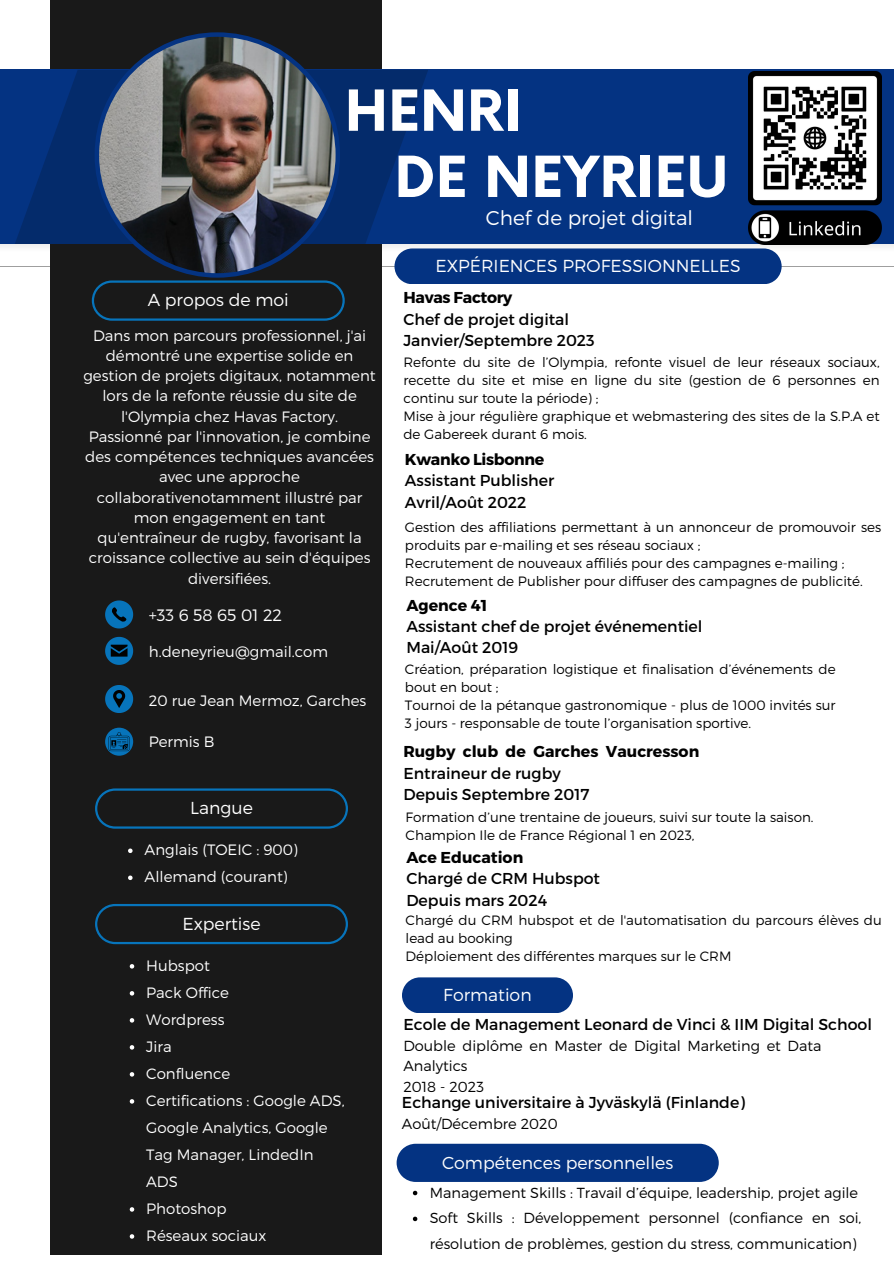
<style>
.page{position:relative;width:894px;height:1264px;background:#fff}
.page>*{position:absolute;margin:0;border:0;box-sizing:border-box;transform-origin:0 0}
.t1{font:700 55.05px "Now";color:#fff}
.t2{font:300 19.95px "Montserrat";color:#fff}
.t3{font:300 17.4px "Montserrat";color:#fff}
.t4{font:300 16.5px "Montserrat";color:#fff}
.t5{font:15.75px/21.3px "Montserrat";color:#010101}
.t6{font:300 15px/20.2px "Montserrat";color:#fff}
.t7{font:300 14.55px/20.2px "Montserrat";color:#010101}
.t8{font:300 13.5px/18px "Montserrat";color:#010101}
.s1{font-weight:700}
</style>
<div class="page">
<div style="left:0;top:206px;width:893px;height:60px;background:#fafafa"></div>
<div style="left:50px;top:0;width:331px;height:1254px;background:#191919"></div>
<div style="left:394px;top:248px;width:387px;height:36px;background:#043382"></div>
<svg style="left:402px;top:977px;width:171px;height:36px;background:#113e88"></svg>
<div style="left:396px;top:1143px;width:322px;height:38px;background:#043382"></div>
<div style="left:0;top:70px;width:893px;height:174px;background:#043382"></div>
<svg style="left:95px;top:788px;width:253px;height:40px"></svg>
<svg style="left:95px;top:904px;width:253px;height:40px"></svg>
<svg style="left:15px;top:70px;width:413px;height:174px;fill:#042b6b"></svg>
<img style="left:95px;top:32px;width:245px;height:246px">
<svg style="left:105px;top:637px;width:28px;height:28px"></svg>
<svg style="left:105px;top:600px;width:28px;height:28px"></svg>
<svg style="left:105px;top:685px;width:28px;height:28px"></svg>
<img style="left:748px;top:72px;width:133px;height:172px">
<svg style="left:92px;top:280px;width:252px;height:41px"></svg>
<svg style="left:105px;top:727px;width:28px;height:28px"></svg>
<svg style="left:108px;top:732px;width:22px;height:19px"></svg>
<svg style="left:128px;top:848px;width:4px;height:5px"></svg>
<svg style="left:128px;top:875px;width:4px;height:5px"></svg>
<svg style="left:130px;top:964px;width:4px;height:4px"></svg>
<svg style="left:130px;top:991px;width:4px;height:4px"></svg>
<svg style="left:130px;top:1018px;width:4px;height:4px"></svg>
<svg style="left:130px;top:1045px;width:4px;height:4px"></svg>
<svg style="left:130px;top:1072px;width:4px;height:4px"></svg>
<svg style="left:130px;top:1099px;width:4px;height:4px"></svg>
<svg style="left:130px;top:1207px;width:4px;height:4px"></svg>
<svg style="left:130px;top:1234px;width:4px;height:4px"></svg>
<svg style="left:413px;top:1190px;width:4px;height:5px"></svg>
<svg style="left:413px;top:1216px;width:4px;height:5px"></svg>
<p class="t1" style="left:345px;top:81px;width:178px">HENRI</p>
<p class="t1" style="left:394px;top:147px;width:335px">DE NEYRIEU</p>
<h4 class="t2" style="left:486px;top:204px;width:209px">Chef de projet digital</h4>
<h5 class="t3" style="left:148px;top:289px;width:143px">A propos de moi</h5>
<p class="t6" style="left:83px;top:324px;width:294px;text-align:center">Dans mon parcours professionnel, j'ai démontré une expertise solide en gestion de projets digitaux, notamment lors de la refonte réussie du site de l'Olympia chez Havas Factory.<br>Passionné par l'innovation, je combine des compétences techniques avancées avec une approche collaborativenotamment illustré par mon engagement en tant qu'entraîneur de rugby, favorisant la croissance collective au sein d'équipes diversifiées.</p>
<h5 class="t4" style="left:149px;top:604px;width:135px">+33 6 58 65 01 22</h5>
<p class="t6" style="left:149px;top:641px;width:181px">h.deneyrieu@gmail.com</p>
<p class="t6" style="left:149px;top:689px;width:219px">20 rue Jean Mermoz, Garches</p>
<h4 class="t6" style="left:149px;top:731px;width:67px">Permis B</h4>
<p class="t3" style="left:190px;top:796px;width:64px">Langue</p>
<h1 class="t6" style="left:144px;top:839px;width:155px">Anglais (TOEIC : 900)</h1>
<h1 class="t6" style="left:144px;top:866px;width:144px">Allemand (courant)</h1>
<p class="t3" style="left:182px;top:912px;width:80px">Expertise</p>
<h2 class="t6" style="left:146px;top:954px;width:65px">Hubspot</h2>
<h3 class="t6" style="left:146px;top:981px;width:84px">Pack Office</h3>
<h4 class="t6" style="left:146px;top:1008px;width:80px">Wordpress</h4>
<p class="t6" style="left:146px;top:1035px;width:27px">Jira</p>
<p class="t6" style="left:146px;top:1062px;width:86px">Confluence</p>
<h4 class="t6" style="left:146px;top:1086px;width:200px;line-height:27px">Certifications : Google ADS,<br>Google Analytics, Google<br>Tag Manager, LindedIn<br>ADS</h4>
<p class="t6" style="left:146px;top:1197px;width:82px">Photoshop</p>
<p class="t6" style="left:146px;top:1224px;width:122px">Réseaux sociaux</p>
<p class="t3" style="left:435px;top:254px;width:307px">EXPÉRIENCES PROFESSIONNELLES</p>
<h4 class="t5" style="left:403px;top:286px;width:193px"><span class="s1">Havas Factory<br></span>Chef de projet digital<br>Janvier/Septembre 2023</h4>
<h4 class="t8" style="left:403px;top:352px;width:477px;text-align:justify">Refonte du site de l’Olympia, refonte visuel de leur réseaux sociaux, recette du site et mise en ligne du site (gestion de 6 personnes en continu sur toute la période) ;</h4>
<p class="t8" style="left:403px;top:406px;width:477px">Mise à jour régulière graphique et webmastering des sites de la S.P.A et de Gabereek durant 6 mois.</p>
<p class="t5" style="left:405px;top:448px;width:151px"><span class="s1">Kwanko Lisbonne<br></span>Assistant Publisher<br>Avril/Août 2022</p>
<h4 class="t8" style="left:405px;top:518px;width:477px">Gestion des affiliations permettant à un annonceur de promouvoir ses produits par e-mailing et ses réseau sociaux ;</h4>
<p class="t8" style="left:405px;top:554px;width:441px">Recrutement de nouveaux affiliés pour des campagnes e-mailing ;</p>
<p class="t8" style="left:405px;top:572px;width:459px">Recrutement de Publisher pour diffuser des campagnes de publicité.</p>
<h4 class="t5" style="left:406px;top:593px;width:297px"><span class="s1">Agence 41<br></span>Assistant chef de projet événementiel<br>Mai/Août 2019</h4>
<p class="t8" style="left:405px;top:659px;width:432px">Création, préparation logistique et finalisation d’événements de bout en bout ;</p>
<p class="t8" style="left:405px;top:695px;width:432px">Tournoi de la pétanque gastronomique - plus de 1000 invités sur<br>3 jours - responsable de toute l’organisation sportive.</p>
<p class="t5" style="left:403px;top:740px;width:297px"><span class="s1">Rugby club de Garches Vaucresson<br></span>Entraineur de rugby<br>Depuis Septembre 2017</p>
<p class="t8" style="left:405px;top:807px;width:409px">Formation d’une trentaine de joueurs, suivi sur toute la saison.</p>
<p class="t8" style="left:405px;top:825px;width:290px">Champion Ile de France Régional 1 en 2023,</p>
<h4 class="t5" style="left:406px;top:845px;width:195px"><span class="s1">Ace Education<br></span>Chargé de CRM Hubspot<br>Depuis mars 2024</h4>
<h5 class="t8" style="left:405px;top:910px;width:477px">Chargé du CRM hubspot et de l'automatisation du parcours élèves du lead au booking</h5>
<h4 class="t8" style="left:405px;top:946px;width:327px">Déploiement des différentes marques sur le CRM</h4>
<h4 class="t3" style="left:443px;top:983px;width:90px">Formation</h4>
<h4 class="t5" style="left:403px;top:1012px;width:470px">Ecole de Management Leonard de Vinci &amp; IIM Digital School</h4>
<p class="t7" style="left:403px;top:1034px;width:419px">Double diplôme en Master de Digital Marketing et Data<br>Analytics<br>2018 - 2023</p>
<p class="t5" style="left:402px;top:1090px;width:344px">Echange universitaire à Jyväskylä (Finlande)</p>
<p class="t7" style="left:402px;top:1112px;width:157px">Août/Décembre 2020</p>
<h5 class="t3" style="left:442px;top:1150px;width:232px">Compétences personnelles</h5>
<p class="t7" style="left:429px;top:1181px;width:430px">Management Skills : Travail d’équipe, leadership, projet agile</p>
<p class="t7" style="left:429px;top:1204px;width:433px;line-height:26px">Soft Skills : Développement personnel (confiance en soi, résolution de problèmes, gestion du stress, communication)</p>
</div>
